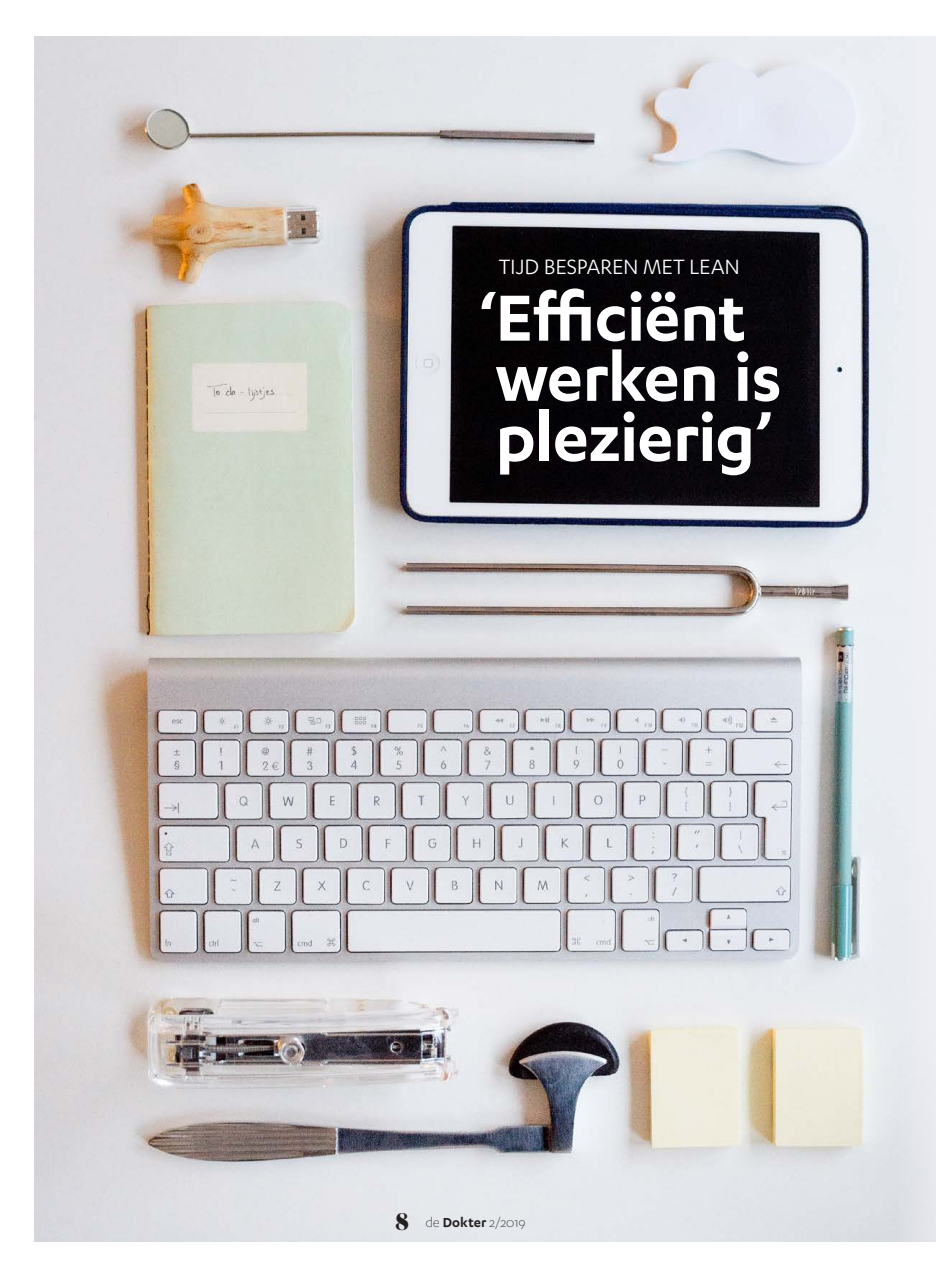
<style>
.page{position:relative;width:936px;height:1276px;background:#fff}
.page>*{position:absolute;margin:0;border:0;box-sizing:border-box;transform-origin:0 0}
.t1{font:600 75.6px/60.2px "Karbon";letter-spacing:-.015em;color:#fff}
.t2{font:24px "Karbon";letter-spacing:-.005em;color:#fff}
.t3{font:300 15px "Karbon";color:#231f20}
.s1{font-family:"Domaine Disp Cond";font-weight:900;font-size:24px}
.s2{font-weight:600}
</style>
<div class="page">
<img style="left:34px;top:36px;width:901px;height:1206px">
<p class="t2" style="left:499px;top:253px;width:242px">TIJD BESPAREN MET LEAN</p>
<p class="t1" style="left:477px;top:285px;width:306px">‘Efficiënt werken is plezierig’</p>
<p class="t3" style="left:395px;top:1214px;width:131px"><span class="s1">8</span> de <span class="s2">Dokter</span> 2/2019</p>
</div>
